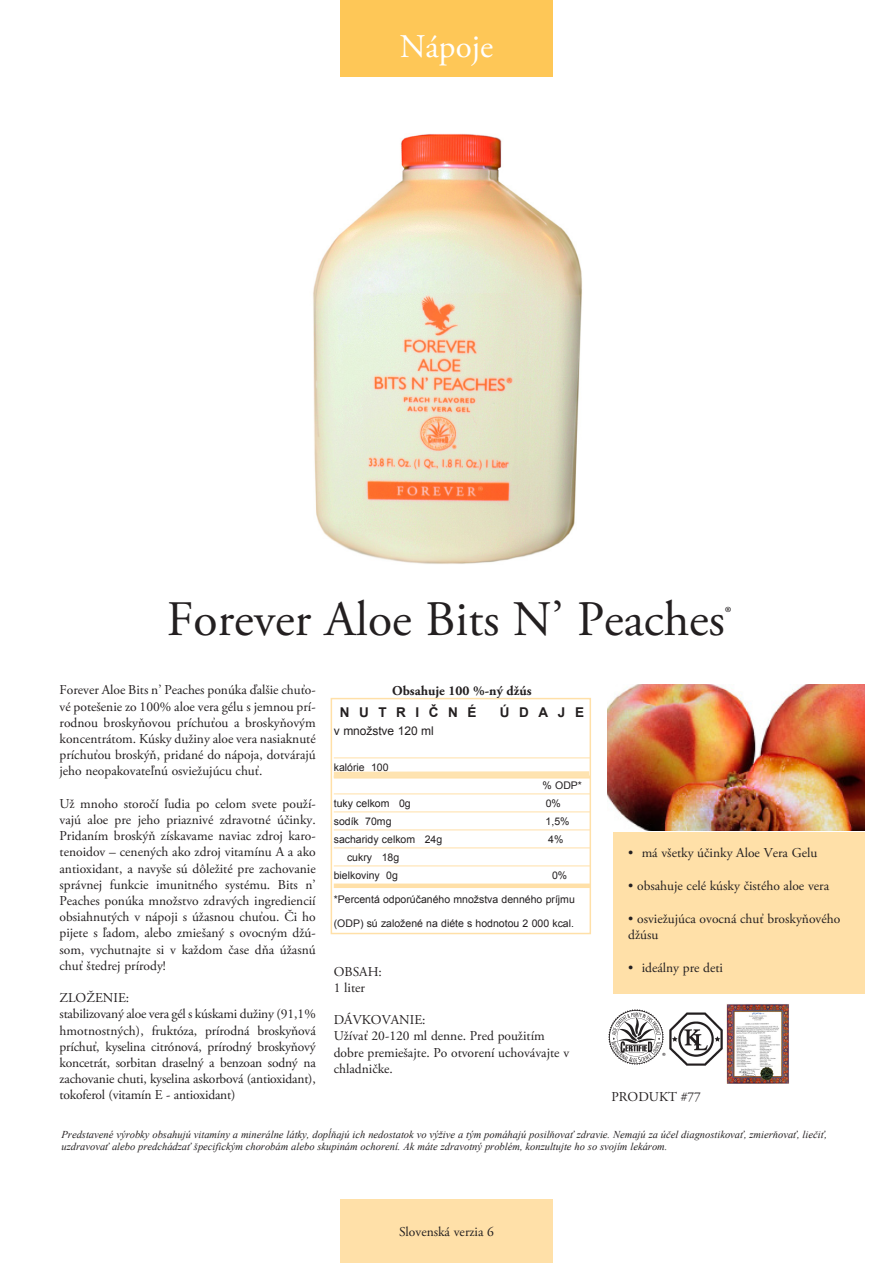
<style>
.page{position:relative;width:893px;height:1263px;background:#fff}
.page>*{position:absolute;margin:0;border:0;box-sizing:border-box;transform-origin:0 0}
.t1{font:49.5px "Adobe Garamond Pro";color:#231f20}
.t2{font:33px "Adobe Garamond Pro";color:#fff}
.t3{font:21px "Adobe Garamond Pro";color:#231f20}
.t4{font:13.5px/16.2px "Adobe Garamond Pro";color:#231f20;text-align:justify}
.t5{font:700 13.5px "Adobe Garamond Pro";color:#231f20}
.t6{font:700 13.5px "Arial";letter-spacing:.71em;color:#231f20}
.t7{font:12px "Arial";letter-spacing:-.005em;color:#231f20}
.t8{font:italic 10.5px/12.6px "Times New Roman";color:#231f20}
.t9{font:10.5px "Arial";color:#231f20}
.t10{font:9px "Myriad Pro";color:#231f20}
</style>
<div class="page">
<div style="left:340px;top:0;width:213px;height:77px;background:#fec757"></div>
<div style="left:341px;top:1199px;width:212px;height:64px;background:#ffe0a8"></div>
<hr style="left:334px;top:757px;width:256px;height:1px;background:#ffe0a8">
<hr style="left:334px;top:793px;width:256px;height:1px;background:#ffe0a8">
<hr style="left:334px;top:811px;width:256px;height:1px;background:#ffe0a8">
<hr style="left:334px;top:829px;width:256px;height:1px;background:#ffe0a8">
<hr style="left:334px;top:847px;width:256px;height:1px;background:#ffe0a8">
<hr style="left:334px;top:865px;width:256px;height:1px;background:#ffe0a8">
<div style="left:334px;top:883px;width:256px;height:5px;background:#ffe0a8"></div>
<img style="left:607px;top:685px;width:257px;height:146px">
<div style="left:613px;top:832px;width:252px;height:162px;background:#ffe0a8"></div>
<div style="left:331px;top:698px;width:260px;height:236px;border:2px solid #ffe0a8"></div>
<img style="left:608px;top:1009px;width:56px;height:56px">
<div style="left:334px;top:771px;width:255px;height:7px;background:#fee3b0"></div>
<img style="left:670px;top:1012px;width:53px;height:53px">
<img style="left:726px;top:1004px;width:63px;height:79px">
<img style="left:313px;top:133px;width:269px;height:431px">
<p class="t2" style="left:400px;top:26px;width:95px">Nápoje</p>
<p class="t1" style="left:167px;top:590px;width:559px">Forever Aloe Bits N’ Peaches</p>
<p class="t3" style="left:725px;top:602px;width:8px">®</p>
<p class="t4" style="left:60px;top:682px;width:258px">Forever Aloe Bits n’ Peaches ponúka ďalšie chuťo&shy;vé potešenie zo 100% aloe vera gélu s jemnou prí&shy;rodnou broskyňovou príchuťou a broskyňovým koncentrátom. Kúsky dužiny aloe vera nasiaknuté príchuťou broskýň, pridané do nápoja, dotvárajú jeho neopakovateľnú osviežujúcu chuť.</p>
<p class="t4" style="left:60px;top:796px;width:258px">Už mnoho storočí ľudia po celom svete použí&shy;vajú aloe pre jeho priaznivé zdravotné účinky.<br>Pridaním broskýň získavame naviac zdroj karo&shy;tenoidov – cenených ako zdroj vitamínu A a ako antioxidant, a navyše sú dôležité pre zachovanie správnej funkcie imunitného systému. Bits n’ Peaches ponúka množstvo zdravých ingrediencií obsiahnutých v nápoji s úžasnou chuťou. Či ho pijete s ľadom, alebo zmiešaný s ovocným džú&shy;som, vychutnajte si v každom čase dňa úžasnú chuť štedrej prírody!</p>
<p class="t4" style="left:60px;top:990px;width:71px">ZLOŽENIE:</p>
<p class="t4" style="left:60px;top:1006px;width:258px">stabilizovaný aloe vera gél s kúskami dužiny (91,1% hmotnostných), fruktóza, prírodná broskyňová príchuť, kyselina citrónová, prírodný broskyňový koncetrát, sorbitan draselný a benzoan sodný na zachovanie chuti, kyselina askorbová (antioxidant), tokoferol (vitamín E - antioxidant)</p>
<p class="t5" style="left:392px;top:682px;width:141px">Obsahuje 100 %-ný džús</p>
<p class="t6" style="left:340px;top:703px;width:138px">NUTRIČNÉ</p>
<p class="t6" style="left:500px;top:703px;width:86px">ÚDAJE</p>
<p class="t7" style="left:334px;top:723px;width:102px">v množstve 120 ml</p>
<p class="t9" style="left:334px;top:760px;width:56px">kalórie 100</p>
<p class="t9" style="left:543px;top:778px;width:41px">% ODP*</p>
<p class="t9" style="left:334px;top:796px;width:79px">tuky celkom 0g</p>
<p class="t9" style="left:546px;top:796px;width:17px">0%</p>
<p class="t9" style="left:334px;top:814px;width:59px">sodík 70mg</p>
<p class="t9" style="left:546px;top:814px;width:25px">1,5%</p>
<p class="t9" style="left:334px;top:832px;width:110px">sacharidy celkom 24g</p>
<p class="t9" style="left:548px;top:832px;width:17px">4%</p>
<p class="t9" style="left:347px;top:850px;width:54px">cukry 18g</p>
<p class="t9" style="left:334px;top:868px;width:66px">bielkoviny 0g</p>
<p class="t9" style="left:552px;top:868px;width:17px">0%</p>
<p class="t9" style="left:334px;top:892px;width:243px">*Percentá odporúčaného množstva denného príjmu</p>
<p class="t9" style="left:334px;top:916px;width:242px">(ODP) sú založené na diéte s hodnotou 2 000 kcal.</p>
<p class="t4" style="left:334px;top:964px;width:50px">OBSAH:</p>
<p class="t4" style="left:334px;top:980px;width:33px">1 liter</p>
<p class="t4" style="left:334px;top:1012px;width:93px">DÁVKOVANIE:</p>
<p class="t4" style="left:334px;top:1028px;width:237px;text-align:left">Užívať 20-120 ml denne. Pred použitím dobre premiešajte. Po otvorení uchovávajte v chladničke.</p>
<p class="t4" style="left:628px;top:845px;width:191px">• má všetky účinky Aloe Vera Gelu</p>
<p class="t4" style="left:628px;top:878px;width:202px">• obsahuje celé kúsky čistého aloe vera</p>
<p class="t4" style="left:628px;top:911px;width:214px">• osviežujúca ovocná chuť broskyňového džúsu</p>
<p class="t4" style="left:628px;top:960px;width:96px">• ideálny pre deti</p>
<p class="t10" style="left:662px;top:1051px;width:5px">®</p>
<p class="t4" style="left:611px;top:1089px;width:91px">PRODUKT #77</p>
<p class="t8" style="left:62px;top:1128px;width:767px">Predstavené výrobky obsahujú vitamíny a minerálne látky, dopĺňajú ich nedostatok vo výžive a tým pomáhajú posilňovať zdravie. Nemajú za účel diagnostikovať, zmierňovať, liečiť, uzdravovať alebo predchádzať špecifickým chorobám alebo skupinám ochorení. Ak máte zdravotný problém, konzultujte ho so svojím lekárom.</p>
<p class="t4" style="left:399px;top:1224px;width:96px">Slovenská verzia 6</p>
</div>
